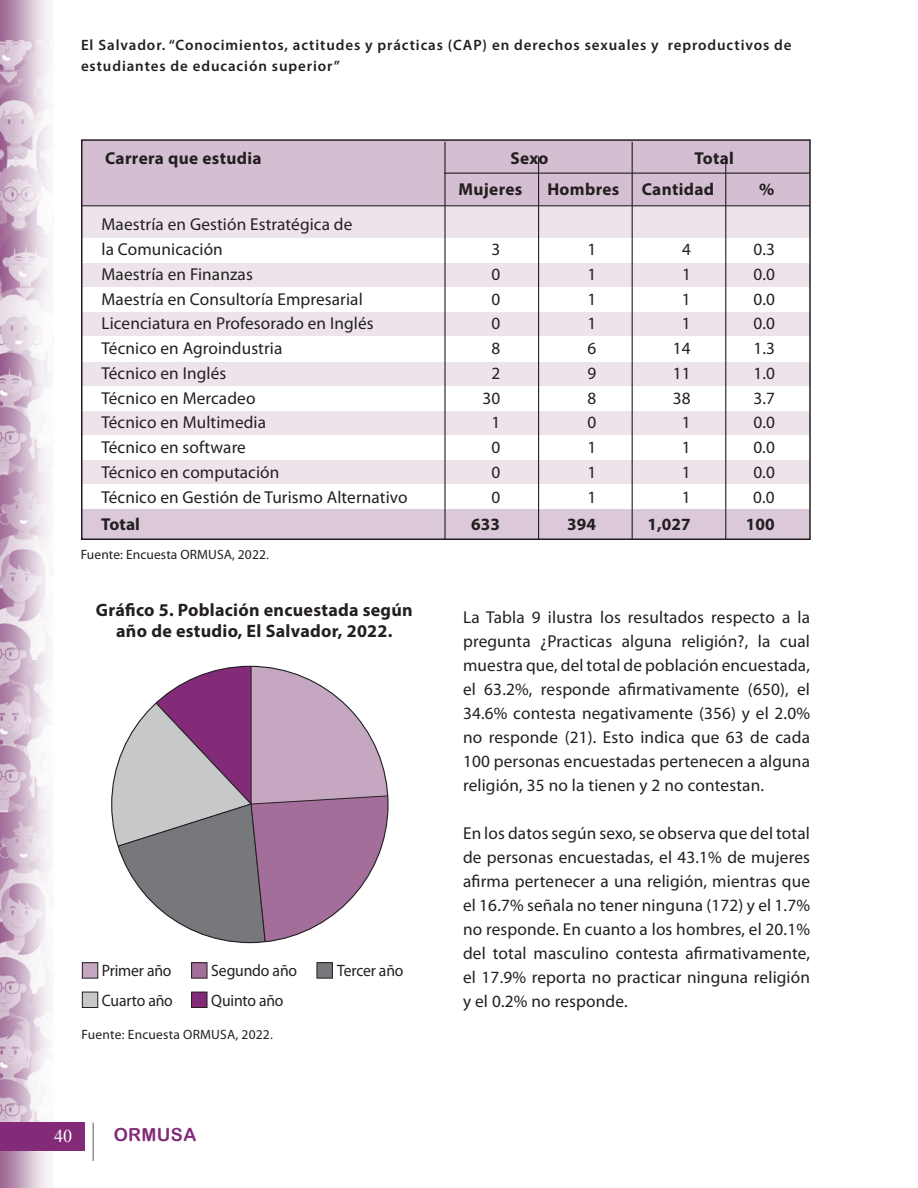
<style>
.page{position:relative;width:918px;height:1188px;background:#fff}
.page>*{position:absolute;margin:0;border:0;box-sizing:border-box;transform-origin:0 0}
.t1{font:700 18px/21.6px "Myriad Pro";letter-spacing:.015em;color:#231f20;text-align:center}
.t2{font:18px "Arial Rounded MT Bold";letter-spacing:.02em;color:#832b78}
.t3{font:18px "Times New Roman";color:#fff}
.t4{font:17.25px/24px "Myriad Pro";letter-spacing:.005em;color:#231f20;text-align:justify}
.t5{font:700 17.25px "Myriad Pro";letter-spacing:.02em;color:#231f20}
.t6{font:16.5px "Myriad Pro";letter-spacing:-.01em;color:#231f20;scale:.95 1}
.t7{font:600 15px/21px "Myriad Pro";letter-spacing:.06em;color:#231f20}
.t8{font:13.5px "Myriad Pro";letter-spacing:.005em;color:#231f20}
</style>
<div class="page">
<img style="left:0;top:0;width:52px;height:1188px">
<div style="left:0;top:1122px;width:84px;height:29px;background:#832b78"></div>
<hr style="left:93px;top:1123px;width:1px;height:38px;background:#6c6d70">
<div style="left:81px;top:510px;width:729px;height:30px;background:#dbc9d9"></div>
<div style="left:84px;top:142px;width:724px;height:64px;background:#d4bed1"></div>
<div style="left:82px;top:207px;width:728px;height:31px;background:#ede3eb"></div>
<div style="left:82px;top:263px;width:728px;height:24px;background:#ede3eb"></div>
<div style="left:82px;top:312px;width:728px;height:24px;background:#ede3eb"></div>
<div style="left:82px;top:362px;width:728px;height:24px;background:#ede3eb"></div>
<div style="left:82px;top:411px;width:728px;height:24px;background:#ede3eb"></div>
<div style="left:82px;top:460px;width:728px;height:24px;background:#ede3eb"></div>
<div style="left:81px;top:139px;width:730px;height:401px;border:2px solid #231f20"></div>
<hr style="left:444px;top:142px;width:2px;height:398px;background:#231f20">
<hr style="left:538px;top:157px;width:1px;height:383px;background:#231f20">
<hr style="left:632px;top:142px;width:1px;height:398px;background:#231f20">
<hr style="left:725px;top:157px;width:1px;height:383px;background:#231f20">
<hr style="left:444px;top:173px;width:366px;height:1px;background:#231f20">
<svg style="left:112px;top:666px;width:275px;height:277px"></svg>
<div style="left:82px;top:963px;width:16px;height:15px;background:#c5a7c1"></div>
<div style="left:82px;top:962px;width:16px;height:17px;border:1px solid #231f20"></div>
<div style="left:82px;top:992px;width:16px;height:16px;background:#c7c8ca"></div>
<div style="left:82px;top:992px;width:16px;height:16px;border:1px solid #231f20"></div>
<div style="left:192px;top:963px;width:15px;height:15px;background:#a46e9a"></div>
<div style="left:191px;top:962px;width:16px;height:17px;border:1px solid #231f20"></div>
<div style="left:317px;top:963px;width:15px;height:15px;background:#76787b"></div>
<div style="left:317px;top:962px;width:16px;height:17px;border:1px solid #231f20"></div>
<div style="left:192px;top:992px;width:15px;height:16px;background:#832b78"></div>
<div style="left:191px;top:992px;width:16px;height:16px;border:1px solid #231f20"></div>
<p class="t7" style="left:81px;top:34px;width:712px">El Salvador. “Conocimientos, actitudes y prácticas (CAP) en derechos sexuales y reproductivos de estudiantes de educación superior”</p>
<p class="t5" style="left:105px;top:147px;width:158px">Carrera que estudia</p>
<p class="t5" style="left:511px;top:147px;width:39px">Sexo</p>
<p class="t5" style="left:694px;top:147px;width:41px">Total</p>
<p class="t5" style="left:459px;top:178px;width:65px">Mujeres</p>
<p class="t5" style="left:547px;top:178px;width:74px">Hombres</p>
<p class="t5" style="left:642px;top:178px;width:74px">Cantidad</p>
<p class="t5" style="left:759px;top:178px;width:17px">%</p>
<p class="t4" style="left:102px;top:212px;width:252px;line-height:24.8px">Maestría en Gestión Estratégica de la Comunicación</p>
<p class="t4" style="left:492px;top:237px;width:10px">3</p>
<p class="t4" style="left:588px;top:237px;width:10px">1</p>
<p class="t4" style="left:682px;top:237px;width:10px">4</p>
<p class="t4" style="left:754px;top:237px;width:23px">0.3</p>
<p class="t4" style="left:102px;top:262px;width:153px">Maestría en Finanzas</p>
<p class="t4" style="left:492px;top:262px;width:10px">0</p>
<p class="t4" style="left:588px;top:262px;width:10px">1</p>
<p class="t4" style="left:682px;top:262px;width:10px">1</p>
<p class="t4" style="left:753px;top:262px;width:23px">0.0</p>
<p class="t4" style="left:101px;top:286px;width:263px">Maestría en Consultoría Empresarial</p>
<p class="t4" style="left:492px;top:286px;width:10px">0</p>
<p class="t4" style="left:588px;top:286px;width:10px">1</p>
<p class="t4" style="left:682px;top:286px;width:10px">1</p>
<p class="t4" style="left:753px;top:286px;width:23px">0.0</p>
<p class="t4" style="left:101px;top:311px;width:274px">Licenciatura en Profesorado en Inglés</p>
<p class="t4" style="left:491px;top:311px;width:10px">0</p>
<p class="t4" style="left:587px;top:311px;width:10px">1</p>
<p class="t4" style="left:682px;top:311px;width:10px">1</p>
<p class="t4" style="left:753px;top:311px;width:23px">0.0</p>
<p class="t4" style="left:101px;top:336px;width:183px">Técnico en Agroindustria</p>
<p class="t4" style="left:491px;top:336px;width:10px">8</p>
<p class="t4" style="left:587px;top:336px;width:10px">6</p>
<p class="t4" style="left:673px;top:336px;width:19px">14</p>
<p class="t4" style="left:753px;top:336px;width:23px">1.3</p>
<p class="t4" style="left:101px;top:361px;width:126px">Técnico en Inglés</p>
<p class="t4" style="left:491px;top:361px;width:10px">2</p>
<p class="t4" style="left:587px;top:361px;width:10px">9</p>
<p class="t4" style="left:673px;top:361px;width:19px">11</p>
<p class="t4" style="left:753px;top:361px;width:23px">1.0</p>
<p class="t4" style="left:101px;top:385px;width:156px">Técnico en Mercadeo</p>
<p class="t4" style="left:482px;top:385px;width:19px">30</p>
<p class="t4" style="left:587px;top:385px;width:10px">8</p>
<p class="t4" style="left:673px;top:385px;width:19px">38</p>
<p class="t4" style="left:753px;top:385px;width:23px">3.7</p>
<p class="t4" style="left:101px;top:410px;width:166px">Técnico en Multimedia</p>
<p class="t4" style="left:491px;top:410px;width:10px">1</p>
<p class="t4" style="left:587px;top:410px;width:10px">0</p>
<p class="t4" style="left:682px;top:410px;width:10px">1</p>
<p class="t4" style="left:753px;top:410px;width:23px">0.0</p>
<p class="t4" style="left:101px;top:435px;width:146px">Técnico en software</p>
<p class="t4" style="left:491px;top:435px;width:10px">0</p>
<p class="t4" style="left:587px;top:435px;width:10px">1</p>
<p class="t4" style="left:682px;top:435px;width:10px">1</p>
<p class="t4" style="left:753px;top:435px;width:23px">0.0</p>
<p class="t4" style="left:101px;top:460px;width:180px">Técnico en computación</p>
<p class="t4" style="left:491px;top:460px;width:10px">0</p>
<p class="t4" style="left:587px;top:460px;width:10px">1</p>
<p class="t4" style="left:682px;top:460px;width:10px">1</p>
<p class="t4" style="left:753px;top:460px;width:23px">0.0</p>
<p class="t4" style="left:101px;top:484px;width:308px">Técnico en Gestión de Turismo Alternativo</p>
<p class="t4" style="left:491px;top:484px;width:10px">0</p>
<p class="t4" style="left:587px;top:484px;width:10px">1</p>
<p class="t4" style="left:682px;top:484px;width:10px">1</p>
<p class="t4" style="left:753px;top:484px;width:23px">0.0</p>
<p class="t5" style="left:101px;top:512px;width:40px">Total</p>
<p class="t5" style="left:471px;top:512px;width:30px">633</p>
<p class="t5" style="left:567px;top:512px;width:30px">394</p>
<p class="t5" style="left:647px;top:512px;width:45px">1,027</p>
<p class="t5" style="left:746px;top:512px;width:30px">100</p>
<p class="t8" style="left:81px;top:546px;width:190px">Fuente: Encuesta ORMUSA, 2022.</p>
<p class="t1" style="left:96px;top:598px;width:318px">Gráfico 5. Población encuestada según año de estudio, El Salvador, 2022.</p>
<p class="t6" style="left:102px;top:960px;width:75px">Primer año</p>
<p class="t6" style="left:211px;top:960px;width:92px">Segundo año</p>
<p class="t6" style="left:337px;top:960px;width:71px">Tercer año</p>
<p class="t6" style="left:102px;top:990px;width:76px">Cuarto año</p>
<p class="t6" style="left:211px;top:990px;width:78px">Quinto año</p>
<p class="t8" style="left:82px;top:1026px;width:193px">Fuente: Encuesta ORMUSA, 2022.</p>
<p class="t3" style="left:54px;top:1124px;width:19px">40</p>
<p class="t2" style="left:114px;top:1124px;width:84px">ORMUSA</p>
<p class="t4" style="left:463px;top:605px;width:348px">La Tabla 9 ilustra los resultados respecto a la pregunta ¿Practicas alguna religión?, la cual muestra que, del total de población encuestada, el 63.2%, responde afirmativamente (650), el 34.6% contesta negativamente (356) y el 2.0% no responde (21). Esto indica que 63 de cada 100 personas encuestadas pertenecen a alguna religión, 35 no la tienen y 2 no contestan.</p>
<p class="t4" style="left:463px;top:821px;width:349px">En los datos según sexo, se observa que del total de personas encuestadas, el 43.1% de mujeres afirma pertenecer a una religión, mientras que el 16.7% señala no tener ninguna (172) y el 1.7% no responde. En cuanto a los hombres, el 20.1% del total masculino contesta afirmativamente, el 17.9% reporta no practicar ninguna religión y el 0.2% no responde.</p>
</div>
